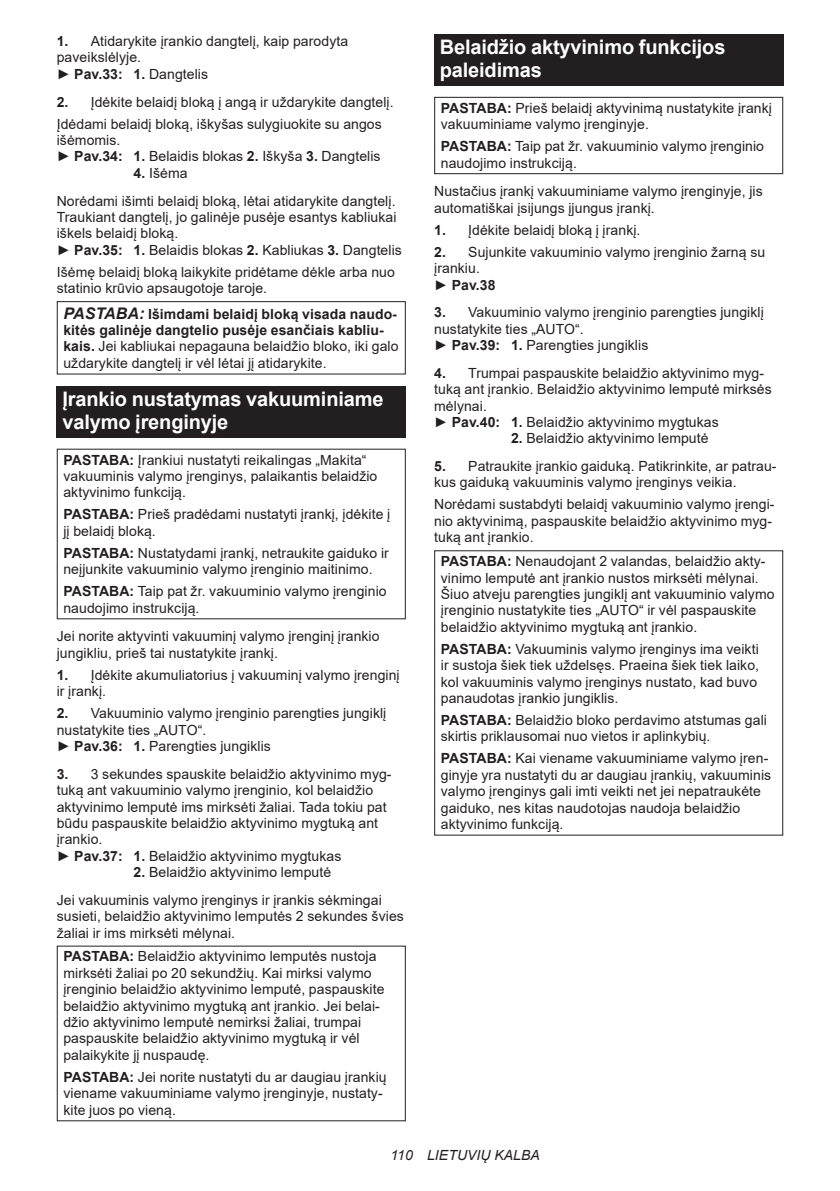
<style>
.page{position:relative;width:840px;height:1191px;background:#fff}
.page>*{position:absolute;margin:0;border:0;box-sizing:border-box;transform-origin:0 0}
.t1{font:700 20px/23.4px "Arial";letter-spacing:-.01em;color:#fff}
.t2{font:14px/16.4px "Arial";letter-spacing:.005em;color:#231f20}
.t3{font:italic 14px "Arial";letter-spacing:.005em;color:#231f20}
.s1{font-weight:700}
.s2{font-weight:700;font-style:italic;font-size:16px}
</style>
<div class="page">
<div style="left:57px;top:301px;width:348px;height:73px;border:1px solid #231f20"></div>
<div style="left:57px;top:386px;width:348px;height:52px;background:#231f20"></div>
<div style="left:434px;top:34px;width:348px;height:52px;background:#231f20"></div>
<div style="left:434px;top:97px;width:348px;height:77px;border:1px solid #231f20"></div>
<p class="t2" style="left:57px;top:33px;width:293px"><span class="s1">1.</span> Atidarykite įrankio dangtelį, kaip parodyta paveikslėlyje.<br>► <span class="s1">Pav.33: 1.</span> Dangtelis</p>
<p class="t2" style="left:57px;top:91px;width:338px;line-height:22px"><span class="s1">2.</span> Įdėkite belaidį bloką į angą ir uždarykite dangtelį.<br>Įdėdami belaidį bloką, iškyšas sulygiuokite su angos</p>
<p class="t2" style="left:57px;top:132px;width:325px">išėmomis.<br>► <span class="s1">Pav.34: 1.</span> Belaidis blokas <span class="s1">2.</span> Iškyša <span class="s1">3.</span> Dangtelis</p>
<p class="t2" style="left:57px;top:159px;width:340px;line-height:27.8px;text-indent:77px"><span class="s1">4.</span> Išėma<br>Norėdami išimti belaidį bloką, lėtai atidarykite dangtelį.</p>
<p class="t2" style="left:57px;top:209px;width:346px">Traukiant dangtelį, jo galinėje pusėje esantys kabliukai iškels belaidį bloką.<br>► <span class="s1">Pav.35: 1.</span> Belaidis blokas <span class="s1">2.</span> Kabliukas <span class="s1">3.</span> Dangtelis</p>
<p class="t2" style="left:57px;top:263px;width:339px">Išėmę belaidį bloką laikykite pridėtame dėkle arba nuo statinio krūvio apsaugotoje taroje.</p>
<p class="t2" style="left:63px;top:305px;width:336px"><span class="s2">PASTABA:</span> <span class="s1">Išimdami belaidį bloką visada naudo&shy;kitės galinėje dangtelio pusėje esančiais kabliu&shy;kais.</span> Jei kabliukai nepagauna belaidžio bloko, iki galo uždarykite dangtelį ir vėl lėtai jį atidarykite.</p>
<h1 class="t1" style="left:62px;top:387px;width:322px">Įrankio nustatymas vakuuminiame valymo įrenginyje</h1>
<p class="t2" style="left:63px;top:451px;width:315px"><span class="s1">PASTABA:</span> Įrankiui nustatyti reikalingas „Makita“ vakuuminis valymo įrenginys, palaikantis belaidžio aktyvinimo funkciją.</p>
<p class="t2" style="left:63px;top:506px;width:328px"><span class="s1">PASTABA:</span> Prieš pradėdami nustatyti įrankį, įdėkite į jį belaidį bloką.</p>
<p class="t2" style="left:63px;top:544px;width:327px"><span class="s1">PASTABA:</span> Nustatydami įrankį, netraukite gaiduko ir neįjunkite vakuuminio valymo įrenginio maitinimo.</p>
<p class="t2" style="left:63px;top:583px;width:324px"><span class="s1">PASTABA:</span> Taip pat žr. vakuuminio valymo įrenginio naudojimo instrukciją.</p>
<p class="t2" style="left:57px;top:628px;width:324px">Jei norite aktyvinti vakuuminį valymo įrenginį įrankio jungikliu, prieš tai nustatykite įrankį.</p>
<p class="t2" style="left:57px;top:666px;width:344px"><span class="s1">1.</span> Įdėkite akumuliatorius į vakuuminį valymo įrenginį ir įrankį.</p>
<p class="t2" style="left:57px;top:705px;width:331px"><span class="s1">2.</span> Vakuuminio valymo įrenginio parengties jungiklį nustatykite ties „AUTO“.<br>► <span class="s1">Pav.36: 1.</span> Parengties jungiklis</p>
<p class="t2" style="left:57px;top:765px;width:336px"><span class="s1">3.</span> 3 sekundes spauskite belaidžio aktyvinimo myg&shy;tuką ant vakuuminio valymo įrenginio, kol belaidžio aktyvinimo lemputė ims mirksėti žaliai. Tada tokiu pat būdu paspauskite belaidžio aktyvinimo mygtuką ant įrankio.<br>► <span class="s1">Pav.37: 1.</span> Belaidžio aktyvinimo mygtukas</p>
<p class="t2" style="left:57px;top:858px;width:326px;line-height:27.8px;text-indent:77px"><span class="s1">2.</span> Belaidžio aktyvinimo lemputė<br>Jei vakuuminis valymo įrenginys ir įrankis sėkmingai</p>
<p class="t2" style="left:57px;top:908px;width:348px">susieti, belaidžio aktyvinimo lemputės 2 sekundes švies žaliai ir ims mirksėti mėlynai.</p>
<p class="t2" style="left:63px;top:948px;width:322px"><span class="s1">PASTABA:</span> Belaidžio aktyvinimo lemputės nustoja mirksėti žaliai po 20 sekundžių. Kai mirksi valymo įrenginio belaidžio aktyvinimo lemputė, paspauskite belaidžio aktyvinimo mygtuką ant įrankio. Jei belai&shy;džio aktyvinimo lemputė nemirksi žaliai, trumpai paspauskite belaidžio aktyvinimo mygtuką ir vėl palaikykite jį nuspaudę.</p>
<p class="t2" style="left:63px;top:1068px;width:324px"><span class="s1">PASTABA:</span> Jei norite nustatyti du ar daugiau įrankių viename vakuuminiame valymo įrenginyje, nustaty&shy;kite juos po vieną.</p>
<h1 class="t1" style="left:439px;top:36px;width:287px">Belaidžio aktyvinimo funkcijos paleidimas</h1>
<p class="t2" style="left:440px;top:99px;width:332px"><span class="s1">PASTABA:</span> Prieš belaidį aktyvinimą nustatykite įrankį vakuuminiame valymo įrenginyje.</p>
<p class="t2" style="left:440px;top:138px;width:324px"><span class="s1">PASTABA:</span> Taip pat žr. vakuuminio valymo įrenginio naudojimo instrukciją.</p>
<p class="t2" style="left:434px;top:183px;width:330px">Nustačius įrankį vakuuminiame valymo įrenginyje, jis automatiškai įsijungs įjungus įrankį.</p>
<p class="t2" style="left:434px;top:221px;width:208px"><span class="s1">1.</span> Įdėkite belaidį bloką į įrankį.</p>
<p class="t2" style="left:434px;top:243px;width:332px"><span class="s1">2.</span> Sujunkite vakuuminio valymo įrenginio žarną su įrankiu.<br>► <span class="s1">Pav.38</span></p>
<p class="t2" style="left:434px;top:304px;width:331px"><span class="s1">3.</span> Vakuuminio valymo įrenginio parengties jungiklį nustatykite ties „AUTO“.<br>► <span class="s1">Pav.39: 1.</span> Parengties jungiklis</p>
<p class="t2" style="left:434px;top:364px;width:339px"><span class="s1">4.</span> Trumpai paspauskite belaidžio aktyvinimo myg&shy;tuką ant įrankio. Belaidžio aktyvinimo lemputė mirksės mėlynai.<br>► <span class="s1">Pav.40: 1.</span> Belaidžio aktyvinimo mygtukas</p>
<p class="t2" style="left:510px;top:430px;width:199px"><span class="s1">2.</span> Belaidžio aktyvinimo lemputė</p>
<p class="t2" style="left:434px;top:458px;width:343px"><span class="s1">5.</span> Patraukite įrankio gaiduką. Patikrinkite, ar patrau&shy;kus gaiduką vakuuminis valymo įrenginys veikia.</p>
<p class="t2" style="left:434px;top:496px;width:341px">Norėdami sustabdyti belaidį vakuuminio valymo įrengi&shy;nio aktyvinimą, paspauskite belaidžio aktyvinimo myg&shy;tuką ant įrankio.</p>
<p class="t2" style="left:440px;top:553px;width:335px"><span class="s1">PASTABA:</span> Nenaudojant 2 valandas, belaidžio akty&shy;vinimo lemputė ant įrankio nustos mirksėti mėlynai.<br>Šiuo atveju parengties jungiklį ant vakuuminio valymo įrenginio nustatykite ties „AUTO“ ir vėl paspauskite belaidžio aktyvinimo mygtuką ant įrankio.</p>
<p class="t2" style="left:440px;top:640px;width:319px"><span class="s1">PASTABA:</span> Vakuuminis valymo įrenginys ima veikti ir sustoja šiek tiek uždelsęs. Praeina šiek tiek laiko, kol vakuuminis valymo įrenginys nustato, kad buvo panaudotas įrankio jungiklis.</p>
<p class="t2" style="left:440px;top:711px;width:327px"><span class="s1">PASTABA:</span> Belaidžio bloko perdavimo atstumas gali skirtis priklausomai nuo vietos ir aplinkybių.</p>
<p class="t2" style="left:440px;top:750px;width:331px"><span class="s1">PASTABA:</span> Kai viename vakuuminiame valymo įren&shy;ginyje yra nustatyti du ar daugiau įrankių, vakuuminis valymo įrenginys gali imti veikti net jei nepatraukėte gaiduko, nes kitas naudotojas naudoja belaidžio aktyvinimo funkciją.</p>
<p class="t3" style="left:390px;top:1146px;width:151px">110 LIETUVIŲ KALBA</p>
</div>
